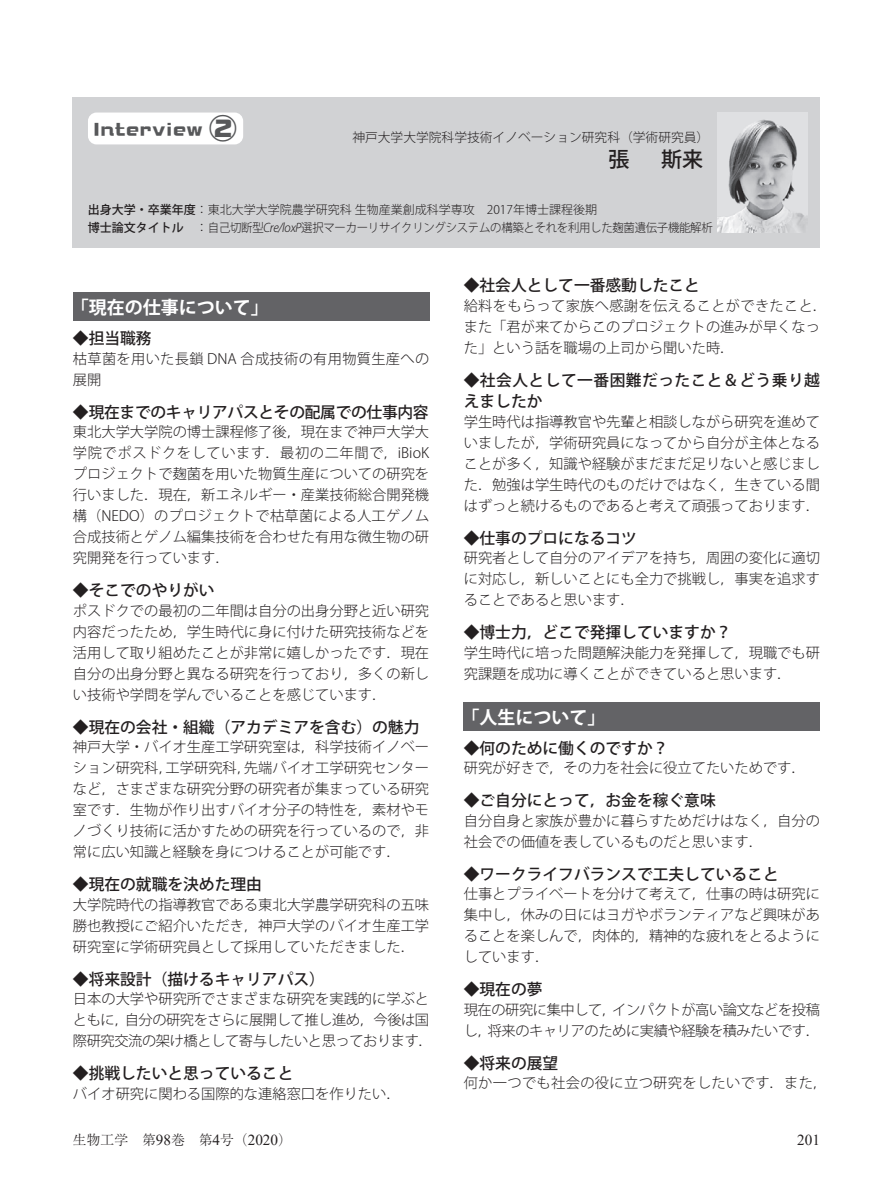
<style>
.page{position:relative;width:893px;height:1191px;background:#fff}
.page>*{position:absolute;margin:0;border:0;box-sizing:border-box;transform-origin:0 0}
.t1{font:21px "DF So Gei Std W7";letter-spacing:.035em;color:#57585a}
.t2{font:500 21px "Koz Go Pro";color:#231f20}
.t3{font:700 18px "Koz Go Pro";color:#fff}
.t4{font:500 15.75px "Koz Go Pro";color:#231f20}
.t5{font:500 15.75px/21px "Koz Go Pro";letter-spacing:.03em;color:#231f20}
.t6{font:500 15.75px "Koz Go Pro";letter-spacing:-.02em;color:#231f20}
.t7{font:15.15px "Times New Roman";color:#231f20}
.t8{font:300 14.25px/21px "Koz Go Pro";color:#231f20;text-align:justify}
.t9{font:300 14.25px/21px "Koz Go Pro";letter-spacing:-.03em;color:#231f20}
.t10{font:300 14.25px/21px "Koz Go Pro";letter-spacing:.02em;color:#231f20}
.t11{font:300 14.25px "Koz Go Pro";letter-spacing:.025em;color:#231f20}
.t12{font:300 13.8px "Ryumin Pr 6 N";color:#231f20}
.t13{font:300 12.75px "Koz Go Pro";color:#231f20}
.t14{font:300 12px/18px "Koz Go Pro";letter-spacing:-.025em;color:#231f20}
.s1{font-family:"DF So Gei Std W9";font-size:27px}
.s2{font-weight:500}
.s3{font-family:"Times New Roman";font-weight:400;font-size:15.15px}
</style>
<div class="page">
<div style="left:73px;top:292px;width:356px;height:29px;background:#636366"></div>
<div style="left:464px;top:702px;width:356px;height:28px;background:#636366"></div>
<div style="left:73px;top:98px;width:747px;height:150px;background:#d1d2d4"></div>
<img style="left:718px;top:113px;width:90px;height:119px">
<div style="left:88px;top:113px;width:155px;height:31px;background:#fff;border-radius:9px"></div>
<h1 class="t1" style="left:93px;top:117px;width:145px">Interview <span class="s1">②</span></h1>
<p class="t13" style="left:352px;top:129px;width:358px">神戸大学大学院科学技術イノベーション研究科（学術研究員）</p>
<h1 class="t2" style="left:608px;top:146px;width:96px">張　 斯来</h1>
<p class="t14" style="left:88px;top:201px;width:626px"><span class="s2">出身大学・卒業年度</span>：東北大学大学院農学研究科 生物産業創成科学専攻　2017年博士課程後期<br><span class="s2">博士論文タイトル</span> ：自己切断型Cre/loxP選択マーカーリサイクリングシステムの構築とそれを利用した麹菌遺伝子機能解析</p>
<p class="t3" style="left:71px;top:296px;width:200px">「現在の仕事について」</p>
<p class="t4" style="left:73px;top:328px;width:80px">◆担当職務</p>
<p class="t10" style="left:73px;top:348px;width:358px">枯草菌を用いた長鎖 DNA 合成技術の有用物質生産への展開</p>
<p class="t6" style="left:73px;top:401px;width:357px">◆現在までのキャリアパスとその配属での仕事内容</p>
<p class="t8" style="left:73px;top:421px;width:358px">東北大学大学院の博士課程修了後，現在まで神戸大学大学院でポスドクをしています．最初の二年間で，iBioKプロジェクトで麹菌を用いた物質生産についての研究を行いました．現在，新エネルギー・産業技術総合開発機構（NEDO）のプロジェクトで枯草菌による人工ゲノム合成技術とゲノム編集技術を合わせた有用な微生物の研究開発を行っています．</p>
<p class="t4" style="left:73px;top:580px;width:143px">◆そこでのやりがい</p>
<p class="t8" style="left:73px;top:600px;width:358px">ポスドクでの最初の二年間は自分の出身分野と近い研究内容だったため，学生時代に身に付けた研究技術などを活用して取り組めたことが非常に嬉しかったです．現在自分の出身分野と異なる研究を行っており，多くの新しい技術や学問を学んでいることを感じています．</p>
<p class="t4" style="left:73px;top:716px;width:348px">◆現在の会社・組織（アカデミアを含む）の魅力</p>
<p class="t8" style="left:73px;top:736px;width:358px">神戸大学・バイオ生産工学研究室は，科学技術イノベーション研究科，工学研究科，先端バイオ工学研究センターなど，さまざまな研究分野の研究者が集まっている研究室です．生物が作り出すバイオ分子の特性を，素材やモノづくり技術に活かすための研究を行っているので，非常に広い知識と経験を身につけることが可能です．</p>
<p class="t4" style="left:73px;top:874px;width:191px">◆現在の就職を決めた理由</p>
<p class="t8" style="left:73px;top:894px;width:358px">大学院時代の指導教官である東北大学農学研究科の五味勝也教授にご紹介いただき，神戸大学のバイオ生産工学研究室に学術研究員として採用していただきました．</p>
<p class="t4" style="left:73px;top:968px;width:254px">◆将来設計（描けるキャリアパス）</p>
<p class="t9" style="left:73px;top:988px;width:361px">日本の大学や研究所でさまざまな研究を実践的に学ぶとともに，自分の研究をさらに展開して推し進め，今後は国際研究交流の架け橋として寄与したいと思っております．</p>
<p class="t4" style="left:73px;top:1063px;width:222px">◆挑戦したいと思っていること</p>
<p class="t8" style="left:73px;top:1083px;width:329px">バイオ研究に関わる国際的な連絡窓口を作りたい．</p>
<p class="t12" style="left:73px;top:1129px;width:221px">生物工学　第<span class="s3">98</span>巻　第<span class="s3">4</span>号（<span class="s3">2020</span>）</p>
<p class="t4" style="left:464px;top:275px;width:238px">◆社会人として一番感動したこと</p>
<p class="t8" style="left:464px;top:295px;width:365px;text-align:left">給料をもらって家族へ感謝を伝えることができたこと．また「君が来てからこのプロジェクトの進みが早くなった」という話を職場の上司から聞いた時．</p>
<p class="t5" style="left:464px;top:370px;width:358px">◆社会人として一番困難だったこと＆どう乗り越えましたか</p>
<p class="t8" style="left:464px;top:411px;width:358px">学生時代は指導教官や先輩と相談しながら研究を進めていましたが，学術研究員になってから自分が主体となることが多く，知識や経験がまだまだ足りないと感じました．勉強は学生時代のものだけではなく，生きている間はずっと続けるものであると考えて頑張っております．</p>
<p class="t4" style="left:464px;top:527px;width:175px">◆仕事のプロになるコツ</p>
<p class="t8" style="left:464px;top:547px;width:358px">研究者として自分のアイデアを持ち，周囲の変化に適切に対応し，新しいことにも全力で挑戦し，事実を追求することであると思います．</p>
<p class="t4" style="left:464px;top:622px;width:269px">◆博士力，どこで発揮していますか？</p>
<p class="t8" style="left:464px;top:642px;width:358px">学生時代に培った問題解決能力を発揮して，現職でも研究課題を成功に導くことができていると思います．</p>
<p class="t3" style="left:461px;top:706px;width:145px">「人生について」</p>
<p class="t4" style="left:464px;top:737px;width:206px">◆何のために働くのですか？</p>
<p class="t8" style="left:464px;top:757px;width:344px">研究が好きで，その力を社会に役立てたいためです．</p>
<p class="t4" style="left:464px;top:790px;width:253px">◆ご自分にとって，お金を稼ぐ意味</p>
<p class="t8" style="left:464px;top:810px;width:358px">自分自身と家族が豊かに暮らすためだけはなく，自分の社会での価値を表しているものだと思います．</p>
<p class="t4" style="left:464px;top:863px;width:316px">◆ワークライフバランスで工夫していること</p>
<p class="t8" style="left:464px;top:883px;width:358px">仕事とプライベートを分けて考えて，仕事の時は研究に集中し，休みの日にはヨガやボランティアなど興味があることを楽しんで，肉体的，精神的な疲れをとるようにしています．</p>
<p class="t4" style="left:464px;top:979px;width:80px">◆現在の夢</p>
<p class="t9" style="left:464px;top:999px;width:358px">現在の研究に集中して，インパクトが高い論文などを投稿し，将来のキャリアのために実績や経験を積みたいです．</p>
<p class="t4" style="left:464px;top:1052px;width:96px">◆将来の展望</p>
<p class="t11" style="left:464px;top:1074px;width:365px">何か一つでも社会の役に立つ研究をしたいです．また，</p>
<p class="t7" style="left:797px;top:1129px;width:24px">201</p>
</div>
